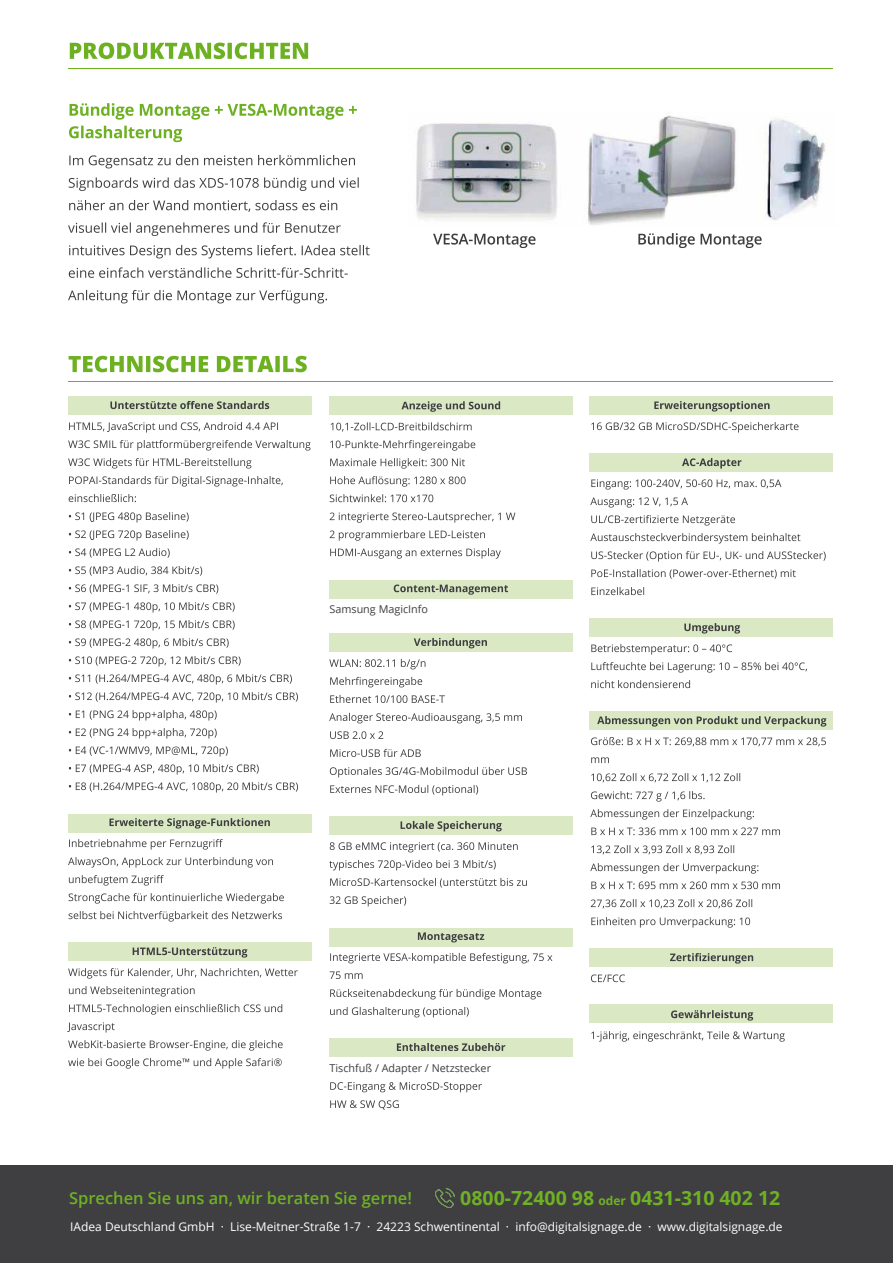
<style>
.page{position:relative;width:893px;height:1263px;background:#fff}
.page>*{position:absolute;margin:0;border:0;box-sizing:border-box;transform-origin:0 0}
.t1{font:700 19.5px "Open Sans";color:#6eb124}
.t2{font:600 16.5px "Open Sans";color:#6eb124}
.t3{font:12px "Open Sans";color:#fff}
.t4{font:10.8px "Open Sans";color:#3e3d40}
.s1{font-size:12px}
</style>
<div class="page">
<div style="left:0;top:1165px;width:893px;height:98px;background:#3f3e41"></div>
<img style="left:435px;top:1189px;width:19px;height:18px">
<div style="left:68px;top:397px;width:243px;height:18px;background:#dae9c4"></div>
<div style="left:68px;top:814px;width:243px;height:18px;background:#dae9c4"></div>
<div style="left:68px;top:943px;width:243px;height:18px;background:#dae9c4"></div>
<div style="left:330px;top:580px;width:243px;height:18px;background:#dae9c4"></div>
<div style="left:330px;top:633px;width:243px;height:19px;background:#dae9c4"></div>
<div style="left:330px;top:816px;width:243px;height:18px;background:#dae9c4"></div>
<div style="left:330px;top:929px;width:243px;height:18px;background:#dae9c4"></div>
<div style="left:330px;top:1038px;width:243px;height:18px;background:#dae9c4"></div>
<div style="left:590px;top:397px;width:243px;height:18px;background:#dae9c4"></div>
<div style="left:590px;top:453px;width:243px;height:18px;background:#dae9c4"></div>
<div style="left:590px;top:619px;width:243px;height:18px;background:#dae9c4"></div>
<div style="left:590px;top:711px;width:243px;height:18px;background:#dae9c4"></div>
<div style="left:590px;top:948px;width:243px;height:18px;background:#dae9c4"></div>
<div style="left:590px;top:1005px;width:243px;height:18px;background:#dae9c4"></div>
<svg style="left:70px;top:43px;width:238px;height:16px"></svg>
<svg style="left:69px;top:356px;width:238px;height:16px"></svg>
<hr style="left:68px;top:68px;width:764px;height:1px;background:#6db122">
<hr style="left:68px;top:381px;width:764px;height:1px;background:#6db122">
<svg style="left:110px;top:401px;width:159px;height:8px"></svg>
<svg style="left:69px;top:422px;width:209px;height:10px"></svg>
<svg style="left:68px;top:440px;width:243px;height:10px"></svg>
<svg style="left:68px;top:458px;width:183px;height:10px"></svg>
<svg style="left:69px;top:476px;width:214px;height:10px"></svg>
<svg style="left:69px;top:494px;width:67px;height:8px"></svg>
<svg style="left:69px;top:512px;width:120px;height:10px"></svg>
<svg style="left:69px;top:530px;width:120px;height:10px"></svg>
<svg style="left:69px;top:548px;width:101px;height:10px"></svg>
<svg style="left:69px;top:566px;width:133px;height:10px"></svg>
<svg style="left:69px;top:584px;width:149px;height:10px"></svg>
<svg style="left:69px;top:602px;width:166px;height:10px"></svg>
<svg style="left:69px;top:620px;width:166px;height:10px"></svg>
<svg style="left:69px;top:638px;width:160px;height:10px"></svg>
<svg style="left:69px;top:656px;width:172px;height:10px"></svg>
<svg style="left:69px;top:674px;width:223px;height:10px"></svg>
<svg style="left:69px;top:692px;width:229px;height:10px"></svg>
<svg style="left:69px;top:710px;width:148px;height:10px"></svg>
<svg style="left:69px;top:728px;width:148px;height:10px"></svg>
<svg style="left:69px;top:746px;width:159px;height:10px"></svg>
<svg style="left:69px;top:764px;width:190px;height:10px"></svg>
<svg style="left:69px;top:782px;width:229px;height:10px"></svg>
<svg style="left:109px;top:818px;width:161px;height:10px"></svg>
<svg style="left:69px;top:839px;width:154px;height:10px"></svg>
<svg style="left:68px;top:857px;width:205px;height:10px"></svg>
<svg style="left:69px;top:875px;width:95px;height:10px"></svg>
<svg style="left:69px;top:893px;width:215px;height:10px"></svg>
<svg style="left:69px;top:911px;width:213px;height:10px"></svg>
<svg style="left:133px;top:947px;width:114px;height:10px"></svg>
<svg style="left:68px;top:968px;width:230px;height:10px"></svg>
<svg style="left:69px;top:986px;width:126px;height:10px"></svg>
<svg style="left:69px;top:1004px;width:213px;height:10px"></svg>
<svg style="left:67px;top:1022px;width:48px;height:10px"></svg>
<svg style="left:68px;top:1040px;width:215px;height:10px"></svg>
<svg style="left:68px;top:1058px;width:214px;height:10px"></svg>
<svg style="left:330px;top:440px;width:145px;height:11px"></svg>
<svg style="left:330px;top:458px;width:135px;height:11px"></svg>
<svg style="left:330px;top:476px;width:136px;height:11px"></svg>
<svg style="left:330px;top:494px;width:103px;height:8px"></svg>
<svg style="left:330px;top:512px;width:185px;height:11px"></svg>
<svg style="left:330px;top:530px;width:155px;height:11px"></svg>
<svg style="left:330px;top:548px;width:171px;height:11px"></svg>
<svg style="left:394px;top:584px;width:114px;height:11px"></svg>
<svg style="left:414px;top:638px;width:73px;height:10px"></svg>
<svg style="left:329px;top:659px;width:96px;height:10px"></svg>
<svg style="left:330px;top:677px;width:92px;height:10px"></svg>
<svg style="left:330px;top:695px;width:115px;height:8px"></svg>
<svg style="left:329px;top:713px;width:193px;height:10px"></svg>
<svg style="left:330px;top:731px;width:53px;height:8px"></svg>
<svg style="left:330px;top:749px;width:91px;height:8px"></svg>
<svg style="left:330px;top:767px;width:197px;height:10px"></svg>
<svg style="left:330px;top:785px;width:148px;height:10px"></svg>
<svg style="left:401px;top:821px;width:101px;height:10px"></svg>
<svg style="left:330px;top:842px;width:188px;height:10px"></svg>
<svg style="left:329px;top:860px;width:167px;height:10px"></svg>
<svg style="left:330px;top:878px;width:197px;height:9px"></svg>
<svg style="left:330px;top:896px;width:76px;height:10px"></svg>
<svg style="left:418px;top:932px;width:66px;height:10px"></svg>
<svg style="left:330px;top:953px;width:222px;height:10px"></svg>
<svg style="left:330px;top:971px;width:33px;height:8px"></svg>
<svg style="left:330px;top:989px;width:211px;height:10px"></svg>
<svg style="left:330px;top:1007px;width:139px;height:10px"></svg>
<svg style="left:397px;top:1043px;width:108px;height:8px"></svg>
<svg style="left:654px;top:401px;width:116px;height:11px"></svg>
<svg style="left:591px;top:422px;width:207px;height:11px"></svg>
<svg style="left:682px;top:458px;width:59px;height:11px"></svg>
<svg style="left:591px;top:479px;width:190px;height:10px"></svg>
<svg style="left:590px;top:497px;width:98px;height:11px"></svg>
<svg style="left:591px;top:515px;width:144px;height:11px"></svg>
<svg style="left:590px;top:533px;width:210px;height:11px"></svg>
<svg style="left:591px;top:551px;width:235px;height:11px"></svg>
<svg style="left:591px;top:569px;width:205px;height:10px"></svg>
<svg style="left:591px;top:587px;width:53px;height:8px"></svg>
<svg style="left:684px;top:623px;width:56px;height:11px"></svg>
<svg style="left:591px;top:644px;width:141px;height:11px"></svg>
<svg style="left:591px;top:662px;width:216px;height:11px"></svg>
<svg style="left:591px;top:680px;width:99px;height:8px"></svg>
<svg style="left:597px;top:716px;width:229px;height:11px"></svg>
<svg style="left:591px;top:737px;width:235px;height:9px"></svg>
<svg style="left:591px;top:757px;width:18px;height:6px"></svg>
<svg style="left:591px;top:773px;width:149px;height:9px"></svg>
<svg style="left:591px;top:791px;width:114px;height:10px"></svg>
<svg style="left:590px;top:809px;width:164px;height:11px"></svg>
<svg style="left:591px;top:827px;width:189px;height:8px"></svg>
<svg style="left:591px;top:845px;width:143px;height:9px"></svg>
<svg style="left:590px;top:863px;width:168px;height:11px"></svg>
<svg style="left:591px;top:881px;width:189px;height:8px"></svg>
<svg style="left:591px;top:899px;width:161px;height:9px"></svg>
<svg style="left:591px;top:917px;width:159px;height:10px"></svg>
<svg style="left:670px;top:953px;width:83px;height:11px"></svg>
<svg style="left:591px;top:974px;width:34px;height:8px"></svg>
<svg style="left:671px;top:1010px;width:82px;height:10px"></svg>
<svg style="left:591px;top:1031px;width:194px;height:11px"></svg>
<img style="left:416px;top:115px;width:409px;height:110px">
<svg style="left:70px;top:103px;width:287px;height:17px"></svg>
<svg style="left:69px;top:126px;width:113px;height:16px"></svg>
<svg style="left:69px;top:155px;width:286px;height:13px"></svg>
<svg style="left:69px;top:177px;width:290px;height:14px"></svg>
<svg style="left:69px;top:200px;width:268px;height:12px"></svg>
<svg style="left:68px;top:222px;width:273px;height:14px"></svg>
<svg style="left:69px;top:245px;width:301px;height:13px"></svg>
<svg style="left:69px;top:267px;width:279px;height:11px"></svg>
<svg style="left:68px;top:290px;width:259px;height:13px"></svg>
<svg style="left:433px;top:234px;width:102px;height:14px"></svg>
<svg style="left:638px;top:233px;width:124px;height:15px"></svg>
<svg style="left:330px;top:1082px;width:152px;height:10px"></svg>
<svg style="left:330px;top:1100px;width:69px;height:10px"></svg>
<div style="left:330px;top:397px;width:243px;height:18px;background:#dae9c4"></div>
<svg style="left:401px;top:401px;width:99px;height:11px"></svg>
<svg style="left:331px;top:422px;width:141px;height:10px"></svg>
<p class="t4" style="left:330px;top:602px;width:100px">Samsung MagicInfo</p>
<p class="t4" style="left:330px;top:1061px;width:163px">Tischfuß / Adapter / Netzstecker</p>
<h2 class="t2" style="left:69px;top:1187px;width:344px">Sprechen Sie uns an, wir beraten Sie gerne!</h2>
<h1 class="t1" style="left:460px;top:1184px;width:321px">0800-72400 98 <span class="s1">oder</span> 0431-310 402 12</h1>
<p class="t3" style="left:70px;top:1218px;width:714px">IAdea Deutschland GmbH · Lise-Meitner-Straße 1-7 · 24223 Schwentinental · info@digitalsignage.de · www.digitalsignage.de</p>
</div>
